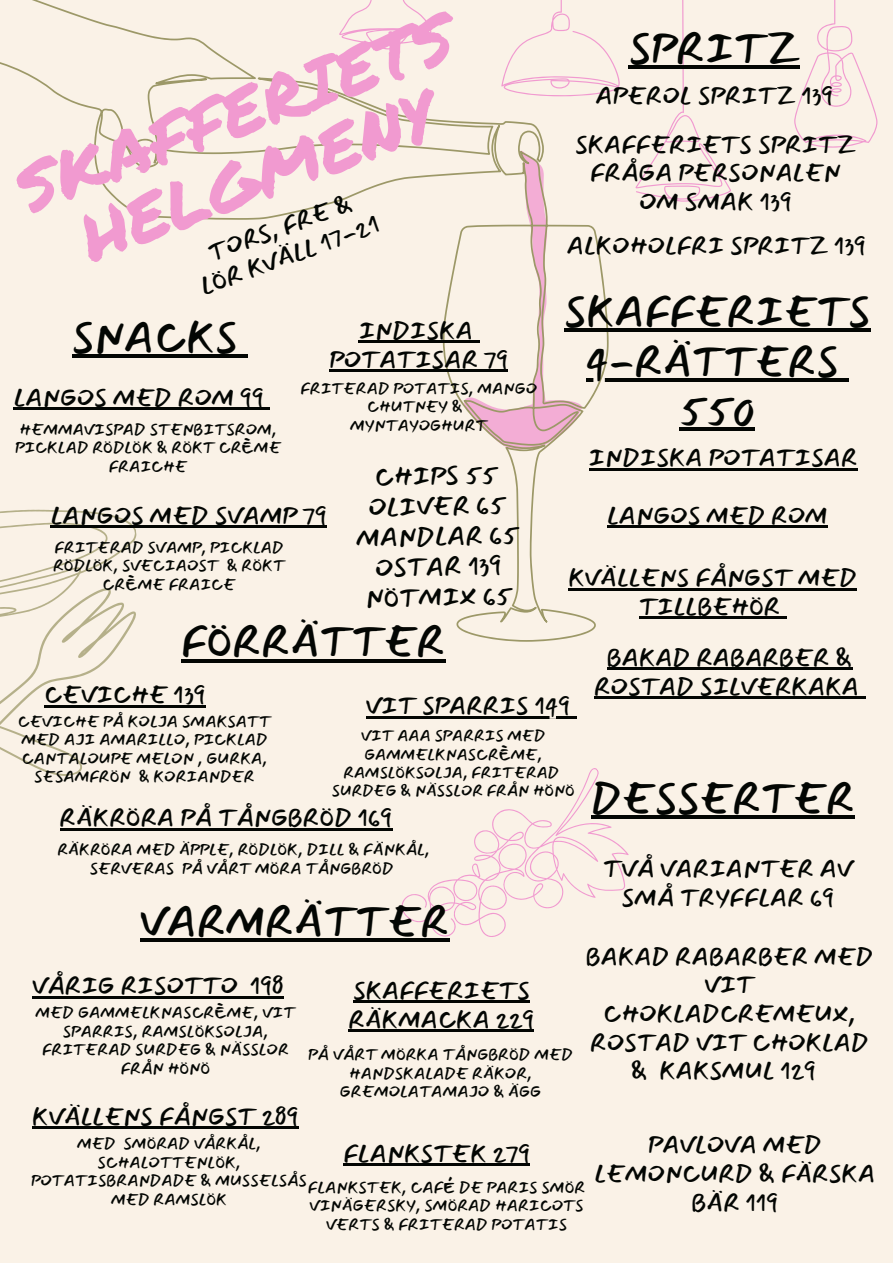
<style>
.page{position:relative;width:893px;height:1263px;background:#faf2e7}
.page>*{position:absolute;margin:0;border:0;box-sizing:border-box;transform-origin:0 0}
.t1{font:67.5px/66.9px "Permanent Marker";color:#f19ad0;text-align:center}
.t2{font:42px "Mansalva";color:#030603}
.t3{font:41.47px/49.5px "Mansalva";color:#030603;text-align:center}
.t4{font:25.35px/30.3px "Mansalva";color:#030603;text-align:center}
.t5{font:24px/28.7px "Mansalva";color:#030603;text-align:center}
.t6{font:15.75px/18.6px "Mansalva";color:#030603;text-align:center}
.t7{font:15.45px/18.2px "Mansalva";color:#030603;text-align:center}
</style>
<div class="page">
<svg style="left:0;top:0;width:608px;height:642px"></svg>
<svg style="left:0;top:485px;width:177px;height:291px"></svg>
<svg style="left:225px;top:0;width:652px;height:202px"></svg>
<svg style="left:384px;top:768px;width:245px;height:233px"></svg>
<hr style="left:629px;top:65px;width:171px;height:4px;background:#030603">
<hr style="left:72px;top:354px;width:165px;height:4px;background:#030603">
<hr style="left:237px;top:354px;width:11px;height:4px;background:#030603">
<hr style="left:14px;top:407px;width:250px;height:2px;background:#030603">
<svg style="left:264px;top:407px;width:6px;height:2px"></svg>
<hr style="left:140px;top:938px;width:309px;height:4px;background:#030603">
<hr style="left:591px;top:815px;width:264px;height:4px;background:#030603">
<hr style="left:51px;top:526px;width:276px;height:2px;background:#030603">
<hr style="left:343px;top:1164px;width:187px;height:2px;background:#030603">
<hr style="left:353px;top:1001px;width:177px;height:2px;background:#030603">
<hr style="left:348px;top:1029px;width:186px;height:3px;background:#030603">
<hr style="left:32px;top:996px;width:206px;height:2px;background:#030603">
<svg style="left:238px;top:996px;width:12px;height:2px"></svg>
<hr style="left:250px;top:996px;width:34px;height:2px;background:#030603">
<hr style="left:32px;top:1127px;width:267px;height:2px;background:#030603">
<hr style="left:564px;top:328px;width:306px;height:4px;background:#030603">
<hr style="left:586px;top:378px;width:252px;height:4px;background:#030603">
<hr style="left:838px;top:378px;width:11px;height:4px;background:#030603">
<hr style="left:679px;top:427px;width:76px;height:4px;background:#030603">
<svg style="left:181px;top:659px;width:264px;height:3px"></svg>
<hr style="left:366px;top:716px;width:204px;height:2px;background:#030603">
<svg style="left:570px;top:716px;width:6px;height:2px"></svg>
<hr style="left:44px;top:705px;width:161px;height:2px;background:#030603">
<hr style="left:60px;top:828px;width:332px;height:2px;background:#030603">
<hr style="left:607px;top:526px;width:220px;height:2px;background:#030603">
<hr style="left:588px;top:468px;width:269px;height:2px;background:#030603">
<hr style="left:568px;top:588px;width:289px;height:2px;background:#030603">
<hr style="left:639px;top:617px;width:141px;height:2px;background:#030603">
<svg style="left:780px;top:617px;width:6px;height:2px"></svg>
<hr style="left:607px;top:668px;width:245px;height:2px;background:#030603">
<hr style="left:594px;top:696px;width:265px;height:3px;background:#030603">
<svg style="left:859px;top:696px;width:6px;height:3px"></svg>
<hr style="left:359px;top:341px;width:114px;height:2px;background:#030603">
<svg style="left:464px;top:151px;width:118px;height:299px"></svg>
<hr style="left:329px;top:369px;width:179px;height:3px;background:#030603">
<p class="t1" style="left:7px;top:158px;width:461px;rotate:-20deg">SKAFFERIETS<br>HELGMENY</p>
<h3 class="t2" style="left:629px;top:25px;width:173px">SPRITZ</h3>
<h2 class="t5" style="left:595px;top:82px;width:239px">APEROL SPRITZ 139</h2>
<h3 class="t5" style="left:575px;top:130px;width:282px">SKAFFERIETS SPRITZ<br>FRÅGA PERSONALEN<br>OM SMAK 139</h3>
<h1 class="t5" style="left:187px;top:247px;width:190px;rotate:-20deg">TORS, FRE &amp;<br>LÖR KVÄLL 17-21</h1>
<h2 class="t5" style="left:567px;top:231px;width:301px">ALKOHOLFRI SPRITZ 139</h2>
<h3 class="t3" style="left:564px;top:287px;width:308px">SKAFFERIETS</h3>
<h3 class="t3" style="left:586px;top:337px;width:254px">4-RÄTTERS<br>550</h3>
<p class="t2" style="left:72px;top:314px;width:167px">SNACKS</p>
<p class="t5" style="left:329px;top:316px;width:180px">INDISKA<br>POTATISAR 79</p>
<h3 class="t6" style="left:300px;top:379px;width:238px">FRITERAD POTATIS, MANGO<br>CHUTNEY &amp;</h3>
<h3 class="t6" style="left:350px;top:416px;width:139px">MYNTAYOGHURT</h3>
<h3 class="t5" style="left:14px;top:383px;width:251px">LANGOS MED ROM 99</h3>
<p class="t6" style="left:15px;top:420px;width:267px">HEMMAVISPAD STENBITSROM,<br>PICKLAD RÖDLÖK &amp; RÖKT CRÈME<br>FRAICHE</p>
<h3 class="t5" style="left:588px;top:444px;width:270px">INDISKA POTATISAR</h3>
<p class="t4" style="left:355px;top:462px;width:164px;rotate:-1deg">CHIPS 55<br>OLIVER 65<br>MANDLAR 65<br>OSTAR 139<br>NÖTMIX 65</p>
<h3 class="t5" style="left:51px;top:501px;width:278px">LANGOS MED SVAMP 79</h3>
<h3 class="t6" style="left:53px;top:538px;width:233px">FRITERAD SVAMP, PICKLAD<br>RÖDLÖK, SVECIAOST &amp; RÖKT<br>CRÈME FRAICE</h3>
<h3 class="t5" style="left:607px;top:501px;width:222px">LANGOS MED ROM</h3>
<h3 class="t5" style="left:568px;top:564px;width:290px">KVÄLLENS FÅNGST MED<br>TILLBEHÖR</h3>
<p class="t5" style="left:594px;top:643px;width:266px">BAKAD RABARBER &amp;<br>ROSTAD SILVERKAKA</p>
<h3 class="t2" style="left:181px;top:619px;width:266px">FÖRRÄTTER</h3>
<p class="t5" style="left:366px;top:692px;width:206px">VIT SPARRIS 149</p>
<p class="t5" style="left:44px;top:680px;width:163px">CEVICHE 139</p>
<p class="t6" style="left:18px;top:712px;width:255px">CEVICHE PÅ KOLJA SMAKSATT<br>MED AJI AMARILLO, PICKLAD<br>CANTALOUPE MELON , GURKA,<br>SESAMFRÖN &amp; KORIANDER</p>
<p class="t7" style="left:343px;top:727px;width:217px">VIT AAA SPARRIS MED<br>GAMMELKNASCRÈME,<br>RAMSLÖKSOLJA, FRITERAD</p>
<h2 class="t7" style="left:332px;top:782px;width:244px">SURDEG &amp; NÄSSLOR FRÅN HÖNÖ</h2>
<h3 class="t5" style="left:60px;top:804px;width:334px">RÄKRÖRA PÅ TÅNGBRÖD 169</h3>
<p class="t6" style="left:57px;top:840px;width:374px">RÄKRÖRA MED ÄPPLE, RÖDLÖK, DILL &amp; FÄNKÅL,<br>SERVERAS PÅ VÅRT MÖRA TÅNGBRÖD</p>
<p class="t2" style="left:591px;top:775px;width:265px">DESSERTER</p>
<h3 class="t5" style="left:603px;top:854px;width:251px">TVÅ VARIANTER AV<br>SMÅ TRYFFLAR 69</h3>
<h3 class="t2" style="left:140px;top:899px;width:311px">VARMRÄTTER</h3>
<h3 class="t5" style="left:32px;top:972px;width:253px">VÅRIG RISOTTO 198</h3>
<p class="t6" style="left:36px;top:1003px;width:261px">MED GAMMELKNASCRÈME, VIT<br>SPARRIS, RAMSLÖKSOLJA,<br>FRITERAD SURDEG &amp; NÄSSLOR<br>FRÅN HÖNÖ</p>
<h3 class="t5" style="left:32px;top:1102px;width:268px">KVÄLLENS FÅNGST 289</h3>
<h3 class="t5" style="left:348px;top:976px;width:187px;text-align:left">SKAFFERIETS<br>RÄKMACKA 229</h3>
<p class="t6" style="left:308px;top:1045px;width:266px">PÅ VÅRT MÖRKA TÅNGBRÖD MED<br>HANDSKALADE RÄKOR,<br>GREMOLATAMAJO &amp; ÄGG</p>
<h2 class="t5" style="left:585px;top:942px;width:289px">BAKAD RABARBER MED<br>VIT<br>CHOKLADCREMEUX,<br>ROSTAD VIT CHOKLAD &amp; KAKSMUL 129</h2>
<h3 class="t6" style="left:31px;top:1134px;width:277px">MED SMÖRAD VÅRKÅL,<br>SCHALOTTENLÖK,<br>POTATISBRANDADE &amp; MUSSELSÅS<br>MED RAMSLÖK</h3>
<h2 class="t5" style="left:343px;top:1139px;width:188px">FLANKSTEK 279</h2>
<h3 class="t6" style="left:308px;top:1178px;width:279px">FLANKSTEK, CAFÉ DE PARIS SMÖR<br>VINÄGERSKY, SMÖRAD HARICOTS<br>VERTS &amp; FRITERAD POTATIS</h3>
<h2 class="t5" style="left:594px;top:1130px;width:282px">PAVLOVA MED<br>LEMONCURD &amp; FÄRSKA<br>BÄR 119</h2>
</div>
